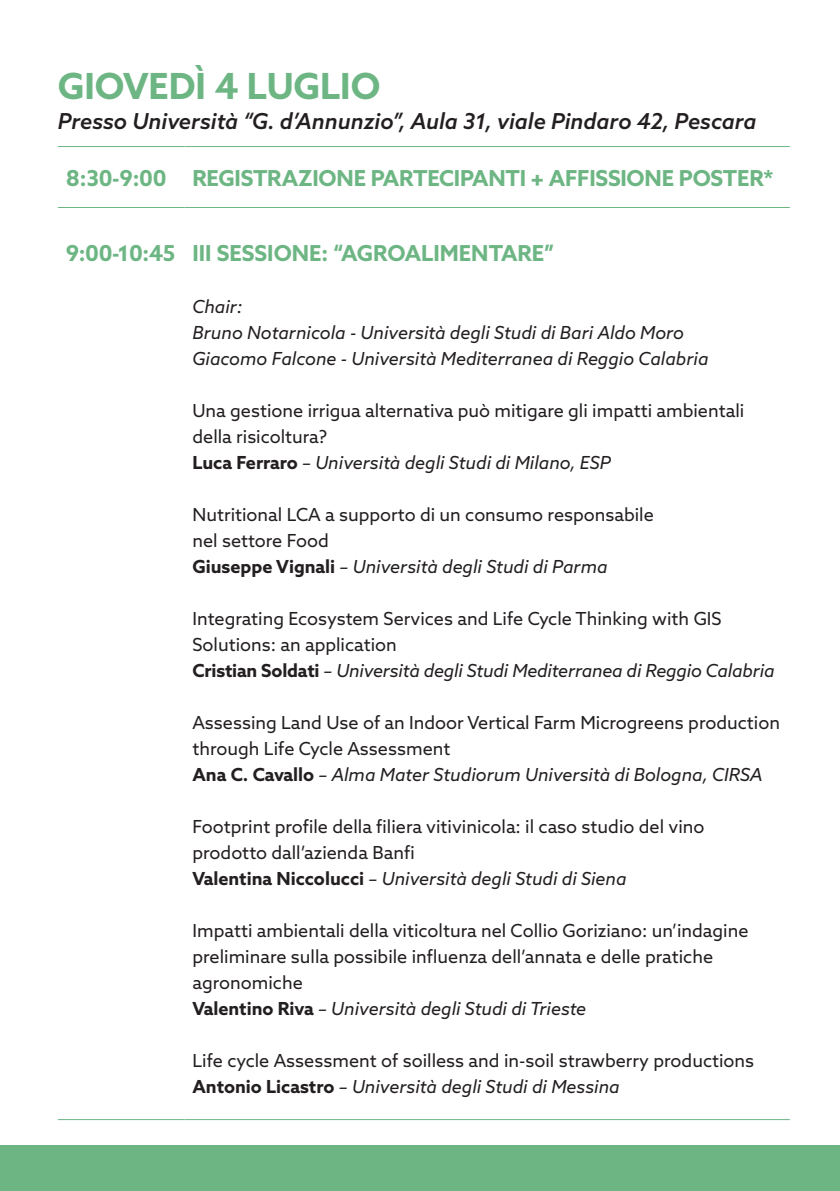
<style>
.page{position:relative;width:840px;height:1191px;background:#fff}
.page>*{position:absolute;margin:0;border:0;box-sizing:border-box;transform-origin:0 0}
.t1{font:700 36px "Azo Sans";color:#6db684}
.t2{font:700 22px "Azo Sans";letter-spacing:-.01em;color:#6db684}
.t3{font:italic 500 22px "Azo Sans";color:#231f20}
.t4{font:18px/26px "Azo Sans";color:#231f20}
.t5{font:italic 18px "Azo Sans";color:#231f20}
.s1{font-weight:700;font-style:normal}
</style>
<div class="page">
<hr style="left:58px;top:146px;width:126px;height:1px;background:#6db684">
<hr style="left:184px;top:146px;width:605px;height:1px;background:#6db684">
<hr style="left:58px;top:207px;width:126px;height:1px;background:#6db684">
<hr style="left:184px;top:207px;width:605px;height:1px;background:#6db684">
<hr style="left:58px;top:1119px;width:126px;height:1px;background:#6db684">
<hr style="left:184px;top:1119px;width:605px;height:1px;background:#6db684">
<div style="left:0;top:1145px;width:839px;height:46px;background:#6db684"></div>
<p class="t1" style="left:58px;top:63px;width:324px">GIOVEDÌ 4 LUGLIO</p>
<p class="t3" style="left:58px;top:107px;width:699px">Presso Università “G. d’Annunzio”, Aula 31, viale Pindaro 42, Pescara</p>
<p class="t2" style="left:66px;top:163px;width:102px">8:30-9:00</p>
<p class="t2" style="left:192px;top:163px;width:582px">REGISTRAZIONE PARTECIPANTI + AFFISSIONE POSTER*</p>
<p class="t2" style="left:66px;top:238px;width:111px">9:00-10:45</p>
<p class="t2" style="left:192px;top:238px;width:363px">III SESSIONE: “AGROALIMENTARE”</p>
<p class="t5" style="left:192px;top:294px;width:51px">Chair:</p>
<p class="t5" style="left:192px;top:320px;width:493px">Bruno Notarnicola - Università degli Studi di Bari Aldo Moro</p>
<p class="t5" style="left:192px;top:346px;width:517px">Giacomo Falcone - Università Mediterranea di Reggio Calabria</p>
<p class="t4" style="left:192px;top:397px;width:553px">Una gestione irrigua alternativa può mitigare gli impatti ambientali della risicoltura?</p>
<p class="t5" style="left:192px;top:450px;width:419px"><span class="s1">Luca Ferraro</span> – Università degli Studi di Milano, ESP</p>
<p class="t4" style="left:192px;top:501px;width:462px">Nutritional LCA a supporto di un consumo responsabile</p>
<p class="t4" style="left:192px;top:527px;width:138px">nel settore Food</p>
<p class="t5" style="left:192px;top:554px;width:416px"><span class="s1">Giuseppe Vignali</span> – Università degli Studi di Parma</p>
<p class="t4" style="left:192px;top:605px;width:530px">Integrating Ecosystem Services and Life Cycle Thinking with GIS<br>Solutions: an application</p>
<p class="t5" style="left:192px;top:658px;width:583px"><span class="s1">Cristian Soldati</span> – Università degli Studi Mediterranea di Reggio Calabria</p>
<p class="t4" style="left:192px;top:709px;width:588px">Assessing Land Use of an Indoor Vertical Farm Microgreens production through Life Cycle Assessment</p>
<p class="t5" style="left:192px;top:762px;width:571px"><span class="s1">Ana C. Cavallo</span> – Alma Mater Studiorum Università di Bologna, CIRSA</p>
<p class="t4" style="left:192px;top:813px;width:513px">Footprint profile della filiera vitivinicola: il caso studio del vino prodotto dall’azienda Banfi</p>
<p class="t5" style="left:192px;top:866px;width:435px"><span class="s1">Valentina Niccolucci</span> – Università degli Studi di Siena</p>
<p class="t4" style="left:192px;top:917px;width:557px">Impatti ambientali della viticoltura nel Collio Goriziano: un’indagine preliminare sulla possibile influenza dell’annata e delle pratiche agronomiche</p>
<p class="t5" style="left:192px;top:996px;width:395px"><span class="s1">Valentino Riva</span> – Università degli Studi di Trieste</p>
<p class="t4" style="left:192px;top:1047px;width:563px">Life cycle Assessment of soilless and in-soil strawberry productions</p>
<p class="t5" style="left:192px;top:1074px;width:428px"><span class="s1">Antonio Licastro</span> – Università degli Studi di Messina</p>
</div>
